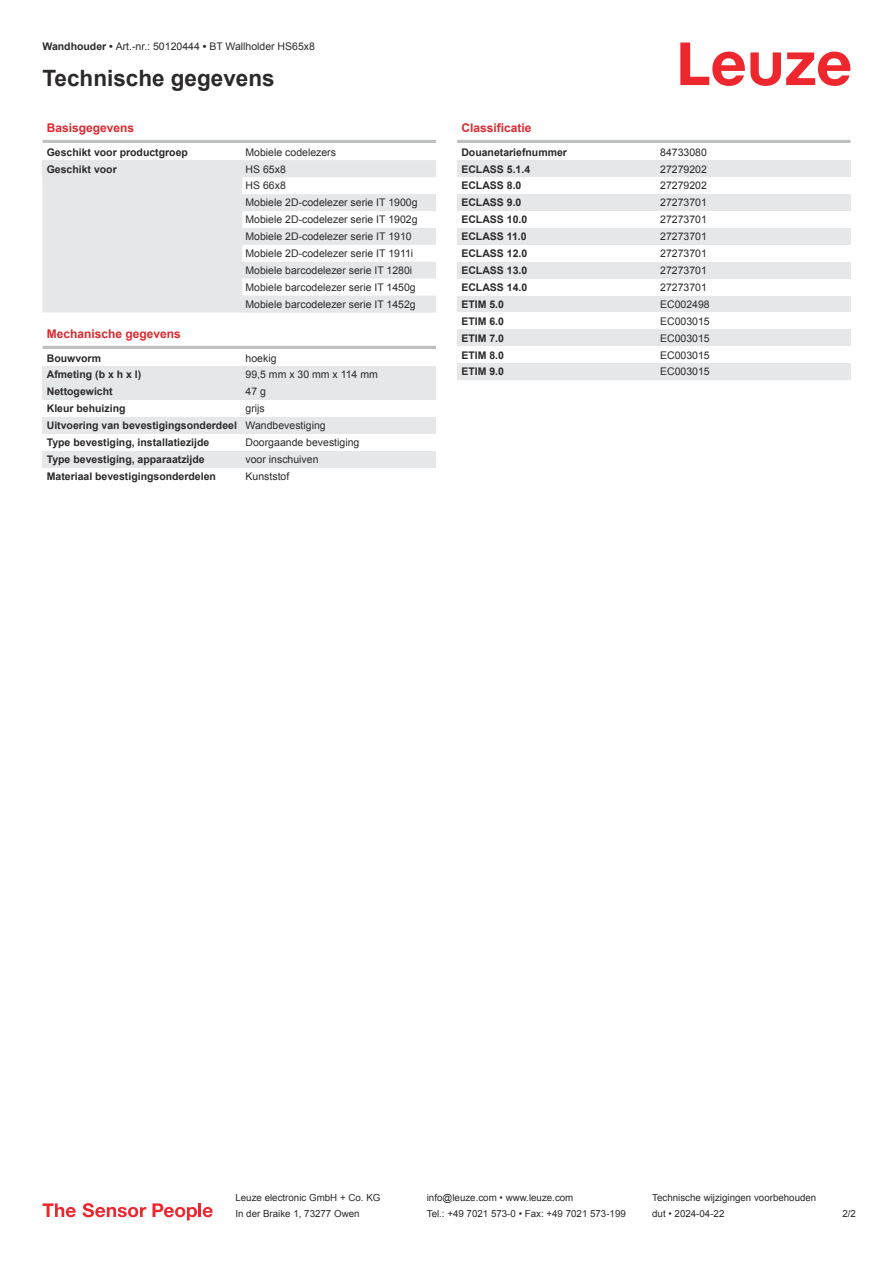
<style>
.page{position:relative;width:893px;height:1263px;background:#fff}
.page>*{position:absolute;margin:0;border:0;box-sizing:border-box;transform-origin:0 0}
.t1{font:700 22.5px "Arial";color:#2b292a}
.t2{font:700 12px "Arial";color:#db2a30}
.t3{font:10.5px/17px "Arial";color:#2b292a}
.t4{font:700 10.5px/17px "Arial";color:#2b292a}
.t5{font:9.75px "Arial";color:#2b292a}
.s1{font-weight:700}
.s2{font-weight:400}
</style>
<div class="page">
<svg style="left:680px;top:43px;width:170px;height:43px"></svg>
<div style="left:43px;top:177px;width:393px;height:136px;background:#e6e7e9"></div>
<hr style="left:43px;top:140px;width:393px;height:3px;background:#bdbfc1">
<div style="left:43px;top:160px;width:199px;height:17px;background:#e6e7e9"></div>
<svg style="left:242px;top:160px;width:194px;height:152px"></svg>
<hr style="left:43px;top:346px;width:393px;height:3px;background:#bdbfc1">
<div style="left:43px;top:366px;width:199px;height:17px;background:#e6e7e9"></div>
<div style="left:242px;top:366px;width:194px;height:17px;background:#e6e7e9"></div>
<div style="left:43px;top:383px;width:199px;height:17px;background:#e6e7e9"></div>
<div style="left:242px;top:383px;width:194px;height:17px;background:#e6e7e9"></div>
<div style="left:43px;top:417px;width:199px;height:17px;background:#e6e7e9"></div>
<div style="left:242px;top:417px;width:194px;height:17px;background:#e6e7e9"></div>
<div style="left:43px;top:451px;width:199px;height:17px;background:#e6e7e9"></div>
<div style="left:242px;top:451px;width:194px;height:17px;background:#e6e7e9"></div>
<hr style="left:457px;top:140px;width:393px;height:3px;background:#bdbfc1">
<div style="left:457px;top:160px;width:200px;height:17px;background:#e6e7e9"></div>
<div style="left:657px;top:160px;width:193px;height:17px;background:#e6e7e9"></div>
<div style="left:457px;top:194px;width:200px;height:17px;background:#e6e7e9"></div>
<div style="left:657px;top:194px;width:193px;height:17px;background:#e6e7e9"></div>
<div style="left:457px;top:228px;width:200px;height:17px;background:#e6e7e9"></div>
<div style="left:657px;top:228px;width:193px;height:17px;background:#e6e7e9"></div>
<div style="left:457px;top:262px;width:200px;height:17px;background:#e6e7e9"></div>
<div style="left:657px;top:262px;width:193px;height:17px;background:#e6e7e9"></div>
<div style="left:457px;top:296px;width:200px;height:16px;background:#e6e7e9"></div>
<div style="left:657px;top:296px;width:193px;height:16px;background:#e6e7e9"></div>
<div style="left:457px;top:329px;width:200px;height:17px;background:#e6e7e9"></div>
<div style="left:657px;top:329px;width:193px;height:17px;background:#e6e7e9"></div>
<div style="left:457px;top:363px;width:200px;height:17px;background:#e6e7e9"></div>
<div style="left:657px;top:363px;width:193px;height:17px;background:#e6e7e9"></div>
<svg style="left:43px;top:1203px;width:33px;height:14px"></svg>
<svg style="left:83px;top:1203px;width:63px;height:14px"></svg>
<svg style="left:153px;top:1203px;width:44px;height:17px"></svg>
<hr style="left:198px;top:1203px;width:3px;height:14px;background:#ed272d">
<svg style="left:203px;top:1207px;width:10px;height:10px"></svg>
<p class="t3" style="left:43px;top:39px;width:274px"><span class="s1">Wandhouder •</span> Art.-nr.: 50120444 <span class="s1">•</span> BT Wallholder HS65x8</p>
<h1 class="t1" style="left:43px;top:70px;width:234px">Technische gegevens</h1>
<p class="t2" style="left:47px;top:123px;width:89px">Basisgegevens</p>
<p class="t4" style="left:47px;top:144px;width:143px">Geschikt voor productgroep</p>
<p class="t3" style="left:246px;top:144px;width:92px">Mobiele codelezers</p>
<p class="t4" style="left:47px;top:161px;width:72px">Geschikt voor</p>
<p class="t3" style="left:246px;top:161px;width:173px">HS 65x8<br>HS 66x8<br>Mobiele 2D-codelezer serie IT 1900g<br>Mobiele 2D-codelezer serie IT 1902g<br>Mobiele 2D-codelezer serie IT 1910<br>Mobiele 2D-codelezer serie IT 1911i<br>Mobiele barcodelezer serie IT 1280i<br>Mobiele barcodelezer serie IT 1450g<br>Mobiele barcodelezer serie IT 1452g</p>
<p class="t2" style="left:47px;top:329px;width:136px">Mechanische gegevens</p>
<p class="t4" style="left:47px;top:350px;width:56px">Bouwvorm</p>
<p class="t3" style="left:246px;top:350px;width:32px">hoekig</p>
<p class="t4" style="left:47px;top:367px;width:96px">Afmeting (b x h x l)</p>
<p class="t3" style="left:246px;top:367px;width:134px">99,5 mm x 30 mm x 114 mm</p>
<p class="t4" style="left:47px;top:384px;width:67px">Nettogewicht</p>
<p class="t3" style="left:246px;top:384px;width:22px">47 g</p>
<p class="t4" style="left:47px;top:401px;width:80px">Kleur behuizing</p>
<p class="t4" style="left:47px;top:401px;width:280px;text-indent:199px"><span class="s2">grijs<br></span>Uitvoering van bevestigingsonderdeel <span class="s2">Wandbevestiging<br></span>Type bevestiging, installatiezijde</p>
<p class="t3" style="left:246px;top:435px;width:115px">Doorgaande bevestiging</p>
<p class="t4" style="left:47px;top:452px;width:159px">Type bevestiging, apparaatzijde</p>
<p class="t3" style="left:246px;top:452px;width:74px">voor inschuiven</p>
<p class="t4" style="left:47px;top:469px;width:171px">Materiaal bevestigingsonderdelen</p>
<p class="t3" style="left:246px;top:469px;width:45px">Kunststof</p>
<p class="t2" style="left:461px;top:123px;width:72px">Classificatie</p>
<p class="t4" style="left:461px;top:144px;width:107px">Douanetariefnummer</p>
<p class="t3" style="left:660px;top:144px;width:48px">84733080</p>
<p class="t4" style="left:461px;top:161px;width:70px">ECLASS 5.1.4</p>
<p class="t3" style="left:660px;top:161px;width:48px">27279202</p>
<p class="t4" style="left:461px;top:178px;width:62px">ECLASS 8.0</p>
<p class="t3" style="left:660px;top:178px;width:48px">27279202</p>
<p class="t4" style="left:461px;top:195px;width:62px">ECLASS 9.0</p>
<p class="t3" style="left:660px;top:195px;width:48px">27273701</p>
<p class="t4" style="left:461px;top:212px;width:67px">ECLASS 10.0</p>
<p class="t3" style="left:660px;top:212px;width:48px">27273701</p>
<p class="t4" style="left:461px;top:229px;width:67px">ECLASS 11.0</p>
<p class="t3" style="left:660px;top:229px;width:48px">27273701</p>
<p class="t4" style="left:461px;top:246px;width:67px">ECLASS 12.0</p>
<p class="t3" style="left:660px;top:246px;width:48px">27273701</p>
<p class="t4" style="left:461px;top:263px;width:67px">ECLASS 13.0</p>
<p class="t3" style="left:660px;top:263px;width:48px">27273701</p>
<p class="t4" style="left:461px;top:280px;width:67px">ECLASS 14.0</p>
<p class="t3" style="left:660px;top:280px;width:48px">27273701</p>
<p class="t4" style="left:461px;top:297px;width:44px">ETIM 5.0</p>
<p class="t3" style="left:660px;top:297px;width:51px">EC002498</p>
<p class="t4" style="left:461px;top:313px;width:44px">ETIM 6.0</p>
<p class="t3" style="left:660px;top:313px;width:51px">EC003015</p>
<p class="t4" style="left:461px;top:330px;width:44px">ETIM 7.0</p>
<p class="t3" style="left:660px;top:330px;width:51px">EC003015</p>
<p class="t4" style="left:461px;top:347px;width:44px">ETIM 8.0</p>
<p class="t3" style="left:660px;top:347px;width:51px">EC003015</p>
<p class="t4" style="left:461px;top:364px;width:44px">ETIM 9.0</p>
<p class="t3" style="left:660px;top:364px;width:51px">EC003015</p>
<p class="t5" style="left:235px;top:1194px;width:146px">Leuze electronic GmbH + Co. KG</p>
<p class="t5" style="left:427px;top:1194px;width:148px">info@leuze.com • www.leuze.com</p>
<p class="t5" style="left:652px;top:1194px;width:166px">Technische wijzigingen voorbehouden</p>
<p class="t5" style="left:235px;top:1210px;width:126px">In der Braike 1, 73277 Owen</p>
<p class="t5" style="left:427px;top:1210px;width:201px">Tel.: +49 7021 573-0 • Fax: +49 7021 573-199</p>
<p class="t5" style="left:652px;top:1210px;width:74px">dut • 2024-04-22</p>
<p class="t5" style="left:842px;top:1210px;width:15px">2 /2</p>
</div>
